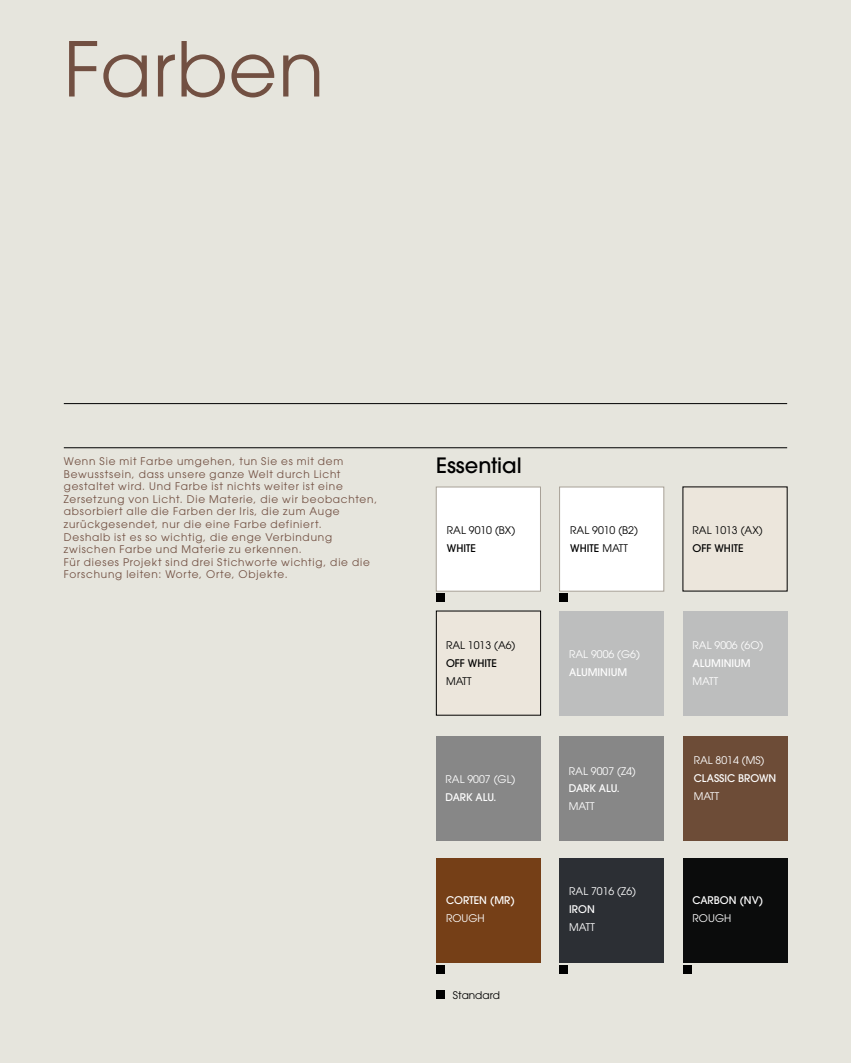
<style>
.page{position:relative;width:851px;height:1063px;background:#fff}
.page>*{position:absolute;margin:0;border:0;box-sizing:border-box;transform-origin:0 0}
.t1{font:75px "ITC Avant Garde Pro";letter-spacing:.015em;color:#725042}
.t2{font:500 21px "ITC Avant Garde Pro";color:#000}
.t3{font:10.5px/12.6px "ITC Avant Garde Pro";letter-spacing:.075em;color:#725042}
.t4{font:10.5px "ITC Avant Garde Pro";color:#fff}
.t5{font:500 10.5px "ITC Avant Garde Pro";color:#fff}
.t6{font:10.5px/17.9px "ITC Avant Garde Pro";color:#000}
.t7{font:500 10.5px "ITC Avant Garde Pro";color:#000}
.s1{font-weight:500}
</style>
<div class="page">
<div style="left:0;top:0;width:850px;height:1063px;background:#e6e5dd"></div>
<hr style="left:64px;top:403px;width:723px;height:1px;background:#000">
<hr style="left:64px;top:448px;width:723px;height:1px;background:#000">
<div style="left:682px;top:859px;width:105px;height:104px;background:#0b0c0c"></div>
<div style="left:436px;top:736px;width:104px;height:105px;background:#878787"></div>
<div style="left:559px;top:736px;width:104px;height:105px;background:#878787"></div>
<div style="left:682px;top:611px;width:105px;height:104px;background:#bdbebe"></div>
<div style="left:559px;top:611px;width:104px;height:104px;background:#bdbebe"></div>
<div style="left:559px;top:859px;width:104px;height:104px;background:#2c2f34"></div>
<div style="left:436px;top:487px;width:104px;height:104px;background:#fff;border:1px solid #a8a197"></div>
<div style="left:559px;top:487px;width:104px;height:104px;background:#fff;border:1px solid #a8a197"></div>
<div style="left:682px;top:736px;width:105px;height:105px;background:#6d4c37"></div>
<div style="left:682px;top:487px;width:105px;height:104px;background:#ece6dc"></div>
<div style="left:436px;top:611px;width:104px;height:104px;background:#ece6dc"></div>
<div style="left:436px;top:859px;width:104px;height:104px;background:#753f17"></div>
<div style="left:436px;top:991px;width:9px;height:8px;background:#000"></div>
<div style="left:559px;top:594px;width:9px;height:8px;background:#000"></div>
<div style="left:559px;top:965px;width:9px;height:9px;background:#000"></div>
<div style="left:683px;top:965px;width:8px;height:9px;background:#000"></div>
<div style="left:436px;top:594px;width:8px;height:8px;background:#000"></div>
<div style="left:436px;top:965px;width:8px;height:9px;background:#000"></div>
<h1 class="t1" style="left:64px;top:22px;width:262px">Farben</h1>
<p class="t3" style="left:64px;top:455px;width:315px">Wenn Sie mit Farbe umgehen, tun Sie es mit dem Bewusstsein, dass unsere ganze Welt durch Licht gestaltet wird. Und Farbe ist nichts weiter ist eine Zersetzung von Licht. Die Materie, die wir beobachten, absorbiert alle die Farben der Iris, die zum Auge zurückgesendet, nur die eine Farbe definiert.<br>Deshalb ist es so wichtig, die enge Verbindung zwischen Farbe und Materie zu erkennen.<br>Für dieses Projekt sind drei Stichworte wichtig, die die Forschung leiten: Worte, Orte, Objekte.</p>
<h2 class="t2" style="left:436px;top:452px;width:87px">Essential</h2>
<p class="t6" style="left:447px;top:521px;width:70px">RAL 9010 (BX)</p>
<p class="t7" style="left:447px;top:541px;width:30px">WHITE</p>
<p class="t6" style="left:446px;top:636px;width:71px">RAL 1013 (A6)</p>
<p class="t7" style="left:446px;top:657px;width:52px">OFF WHITE</p>
<p class="t6" style="left:446px;top:672px;width:27px">MATT</p>
<p class="t4" style="left:445px;top:773px;width:71px">RAL 9007 (GL)</p>
<p class="t5" style="left:445px;top:791px;width:52px">DARK ALU.</p>
<p class="t5" style="left:446px;top:894px;width:70px">CORTEN (MR)</p>
<p class="t4" style="left:446px;top:912px;width:40px">ROUGH</p>
<p class="t6" style="left:453px;top:986px;width:49px">Standard</p>
<p class="t6" style="left:570px;top:521px;width:69px">RAL 9010 (B2)<br><span class="s1">WHITE</span> MATT</p>
<p class="t4" style="left:569px;top:648px;width:72px">RAL 9006 (G6)</p>
<p class="t5" style="left:569px;top:665px;width:60px">ALUMINIUM</p>
<p class="t4" style="left:569px;top:764px;width:68px">RAL 9007 (Z4)</p>
<p class="t5" style="left:569px;top:782px;width:52px">DARK ALU.</p>
<p class="t4" style="left:569px;top:800px;width:27px">MATT</p>
<p class="t4" style="left:569px;top:885px;width:68px">RAL 7016 (Z6)</p>
<p class="t5" style="left:569px;top:903px;width:27px">IRON</p>
<p class="t4" style="left:569px;top:921px;width:27px">MATT</p>
<p class="t6" style="left:692px;top:521px;width:71px">RAL 1013 (AX)</p>
<p class="t7" style="left:692px;top:541px;width:52px">OFF WHITE</p>
<p class="t4" style="left:692px;top:639px;width:72px">RAL 9006 (6O)</p>
<p class="t5" style="left:692px;top:657px;width:60px">ALUMINIUM</p>
<p class="t4" style="left:692px;top:675px;width:27px">MATT</p>
<p class="t4" style="left:693px;top:754px;width:72px">RAL 8014 (MS)</p>
<p class="t5" style="left:693px;top:772px;width:84px">CLASSIC BROWN</p>
<p class="t4" style="left:693px;top:790px;width:27px">MATT</p>
<p class="t5" style="left:692px;top:894px;width:72px">CARBON (NV)</p>
<p class="t4" style="left:692px;top:912px;width:40px">ROUGH</p>
</div>
